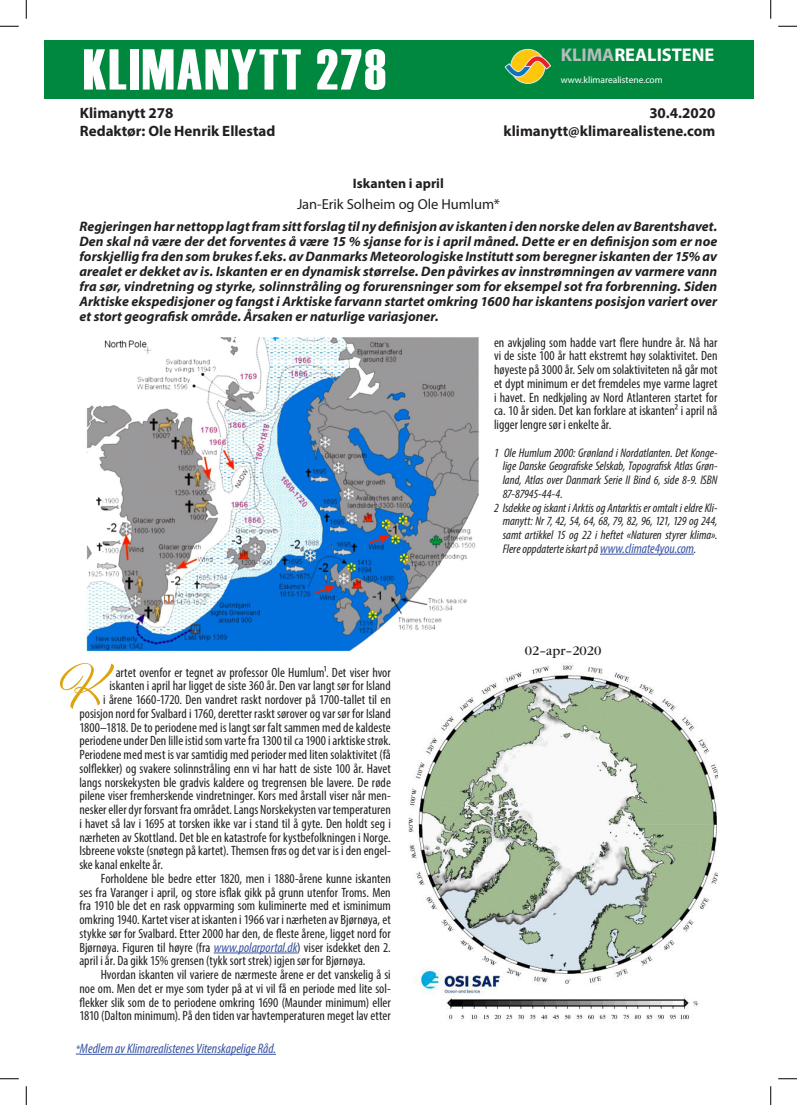
<style>
.page{position:relative;width:797px;height:1105px;background:#fff}
.page>*{position:absolute;margin:0;border:0;box-sizing:border-box;transform-origin:0 0}
.t1{font:57.5px "Haettenschweiler";letter-spacing:.04em;color:#fff}
.t2{font:700 18.38px "Myriad Pro";color:#fff}
.t3{font:700 15px "Myriad Pro";color:#231f20}
.t4{font:14.5px "Myriad Pro";letter-spacing:-.01em;color:#231f20}
.t5{font:italic 700 13.75px/15px "Myriad Pro";letter-spacing:.005em;color:#231f20;text-align:justify}
.t6{font:italic condensed 13.75px "Myriad Pro";color:#3853a3}
.t7{font:700 13.75px "Myriad Pro";color:#231f20}
.t8{font:13.75px "Garamond";color:#231f20}
.t9{font:condensed 13.5px/13.8px "Myriad Pro";color:#231f20;text-align:justify}
.t10{font:italic condensed 12.5px "Myriad Pro";color:#231f20}
.t11{font:italic condensed 12.5px "Myriad Pro";letter-spacing:-.025em;color:#231f20}
.t12{font:9.5px "Myriad Pro";color:#fff}
.s1{color:#babbbe}
.s2{font-size:13.75px;color:#3853a3}
.s3{font-style:italic;font-size:13.75px;color:#3853a3}
.s4{font-size:11.25px}
</style>
<div class="page">
<div style="left:45px;top:40px;width:709px;height:59px;background:#00883e"></div>
<svg style="left:511px;top:49px;width:34px;height:34px"></svg>
<div style="left:510px;top:49px;width:35px;height:35px;border:1px solid #e6e7e9;border-radius:50%"></div>
<svg style="left:505px;top:55px;width:46px;height:29px"></svg>
<hr style="left:80px;top:1054px;width:196px;height:1px;background:#3853a3">
<hr style="left:214px;top:952px;width:83px;height:1px;background:#3853a3">
<hr style="left:600px;top:554px;width:94px;height:1px;background:#3853a3">
<img style="left:84px;top:336px;width:395px;height:316px">
<img style="left:408px;top:665px;width:309px;height:356px">
<svg style="left:60px;top:663px;width:54px;height:46px"></svg>
<svg style="left:0;top:25px;width:19px;height:2px"></svg>
<svg style="left:778px;top:25px;width:19px;height:2px"></svg>
<svg style="left:0;top:1078px;width:19px;height:1px"></svg>
<svg style="left:778px;top:1078px;width:19px;height:1px"></svg>
<svg style="left:25px;top:0;width:2px;height:19px"></svg>
<svg style="left:25px;top:1086px;width:2px;height:19px"></svg>
<svg style="left:770px;top:0;width:1px;height:19px"></svg>
<svg style="left:770px;top:1086px;width:1px;height:19px"></svg>
<h1 class="t1" style="left:83px;top:37px;width:304px">KLIMANYTT 278</h1>
<h2 class="t2" style="left:560px;top:43px;width:155px"><span class="s1">KLIMA</span>REALISTENE</h2>
<p class="t12" style="left:560px;top:74px;width:103px">www.klimarealistene.com</p>
<p class="t3" style="left:80px;top:103px;width:95px">Klimanytt 278</p>
<p class="t3" style="left:649px;top:103px;width:68px">30.4.2020</p>
<p class="t3" style="left:80px;top:121px;width:197px">Redaktør: Ole Henrik Ellestad</p>
<p class="t3" style="left:503px;top:121px;width:213px">klimanytt@klimarealistene.com</p>
<p class="t7" style="left:353px;top:174px;width:92px">Iskanten i april</p>
<p class="t4" style="left:297px;top:195px;width:204px">Jan-Erik Solheim og Ole Humlum*</p>
<p class="t5" style="left:79px;top:218px;width:639px">Regjeringen har nettopp lagt fram sitt forslag til ny definisjon av iskanten i den norske delen av Barentshavet.<br>Den skal nå være der det forventes å være 15 % sjanse for is i april måned. Dette er en definisjon som er noe forskjellig fra den som brukes f.eks. av Danmarks Meteorologiske Institutt som beregner iskanten der 15% av arealet er dekket av is. Iskanten er en dynamisk størrelse. Den påvirkes av innstrømningen av varmere vann fra sør, vindretning og styrke, solinnstråling og forurensninger som for eksempel sot fra forbrenning. Siden Arktiske ekspedisjoner og fangst i Arktiske farvann startet omkring 1600 har iskantens posisjon variert over et stort geografisk område. Årsaken er naturlige variasjoner.</p>
<p class="t9" style="left:494px;top:335px;width:225px">en avkjøling som hadde vart flere hundre år. Nå har vi de siste 100 år hatt ekstremt høy solaktivitet. Den høyeste på 3000 år. Selv om solaktiviteten nå går mot et dypt minimum er det fremdeles mye varme lagret i havet. En nedkjøling av Nord Atlanteren startet for ca. 10 år siden. Det kan forklare at iskanten2 i april nå ligger lengre sør i enkelte år.</p>
<p class="t10" style="left:494px;top:445px;width:225px">1 Ole Humlum 2000: Grønland i Nordatlanten. Det Konge-</p>
<p class="t10" style="left:503px;top:459px;width:216px">lige Danske Geografiske Selskab, Topografisk Atlas Grøn-</p>
<p class="t10" style="left:503px;top:472px;width:216px">land, Atlas over Danmark Serie II Bind 6, side 8-9. ISBN</p>
<p class="t11" style="left:503px;top:486px;width:61px">87-87945-44-4.</p>
<p class="t10" style="left:494px;top:500px;width:225px">2 Isdekke og iskant i Arktis og Antarktis er omtalt i eldre Kli-</p>
<p class="t10" style="left:503px;top:514px;width:216px">manytt: Nr 7, 42, 54, 64, 68, 79, 82, 96, 121, 129 og 244,</p>
<p class="t10" style="left:503px;top:527px;width:216px">samt artikkel 15 og 22 i heftet «Naturen styrer klima».</p>
<p class="t10" style="left:503px;top:541px;width:195px">Flere oppdaterte iskart på <span class="s2">www.climate4you.com</span>.</p>
<p class="t9" style="left:116px;top:665px;width:277px">artet ovenfor er tegnet av professor Ole Humlum1. Det viser hvor</p>
<p class="t9" style="left:109px;top:679px;width:283px">iskanten i april har ligget de siste 360 år. Den var langt sør for Island</p>
<p class="t9" style="left:103px;top:692px;width:289px">i årene 1660-1720. Den vandret raskt nordover på 1700-tallet til en</p>
<p class="t9" style="left:79px;top:706px;width:313px">posisjon nord for Svalbard i 1760, deretter raskt sørover og var sør for Island</p>
<p class="t9" style="left:79px;top:720px;width:313px">1800–1818. De to periodene med is langt sør falt sammen med de kaldeste</p>
<p class="t9" style="left:79px;top:734px;width:313px">periodene under Den lille istid som varte fra 1300 til ca 1900 i arktiske strøk.</p>
<p class="t9" style="left:79px;top:748px;width:313px">Periodene med mest is var samtidig med perioder med liten solaktivitet (få</p>
<p class="t9" style="left:79px;top:761px;width:313px">solflekker) og svakere solinnstråling enn vi har hatt de siste 100 år. Havet</p>
<p class="t9" style="left:79px;top:775px;width:313px">langs norskekysten ble gradvis kaldere og tregrensen ble lavere. De røde</p>
<p class="t9" style="left:79px;top:789px;width:313px">pilene viser fremherskende vindretninger. Kors med årstall viser når men-</p>
<p class="t9" style="left:79px;top:802px;width:313px">nesker eller dyr forsvant fra området. Langs Norskekysten var temperaturen</p>
<p class="t9" style="left:79px;top:816px;width:313px">i havet så lav i 1695 at torsken ikke var i stand til å gyte. Den holdt seg i</p>
<p class="t9" style="left:79px;top:830px;width:313px">nærheten av Skottland. Det ble en katastrofe for kystbefolkningen i Norge.</p>
<p class="t9" style="left:79px;top:844px;width:313px">Isbreene vokste (snøtegn på kartet). Themsen frøs og det var is i den engel-</p>
<p class="t9" style="left:79px;top:857px;width:85px">ske kanal enkelte år.</p>
<p class="t9" style="left:101px;top:871px;width:292px">Forholdene ble bedre etter 1820, men i 1880-årene kunne iskanten</p>
<p class="t9" style="left:79px;top:885px;width:313px">ses fra Varanger i april, og store isflak gikk på grunn utenfor Troms. Men</p>
<p class="t9" style="left:79px;top:899px;width:313px">fra 1910 ble det en rask oppvarming som kuliminerte med et isminimum</p>
<p class="t9" style="left:79px;top:912px;width:313px">omkring 1940. Kartet viser at iskanten i 1966 var i nærheten av Bjørnøya, et</p>
<p class="t9" style="left:79px;top:926px;width:313px">stykke sør for Svalbard. Etter 2000 har den, de fleste årene, ligget nord for</p>
<p class="t9" style="left:79px;top:940px;width:313px">Bjørnøya. Figuren til høyre (fra <span class="s3">www.polarportal.dk</span>) viser isdekket den 2.</p>
<p class="t9" style="left:79px;top:954px;width:287px">april i år. Da gikk 15% grensen (tykk sort strek) igjen sør for Bjørnøya.</p>
<p class="t9" style="left:101px;top:967px;width:291px">Hvordan iskanten vil variere de nærmeste årene er det vanskelig å si</p>
<p class="t9" style="left:79px;top:981px;width:313px">noe om. Men det er mye som tyder på at vi vil få en periode med lite sol-</p>
<p class="t9" style="left:79px;top:995px;width:313px">flekker slik som de to periodene omkring 1690 (Maunder minimum) eller</p>
<p class="t9" style="left:79px;top:1009px;width:313px">1810 (Dalton minimum). På den tiden var havtemperaturen meget lav etter</p>
<p class="t6" style="left:76px;top:1040px;width:202px"><span class="s4">*</span>Medlem av Klimarealistenes Vitenskapelige Råd.</p>
<p class="t8" style="left:525px;top:644px;width:78px">02–apr–2020</p>
</div>
